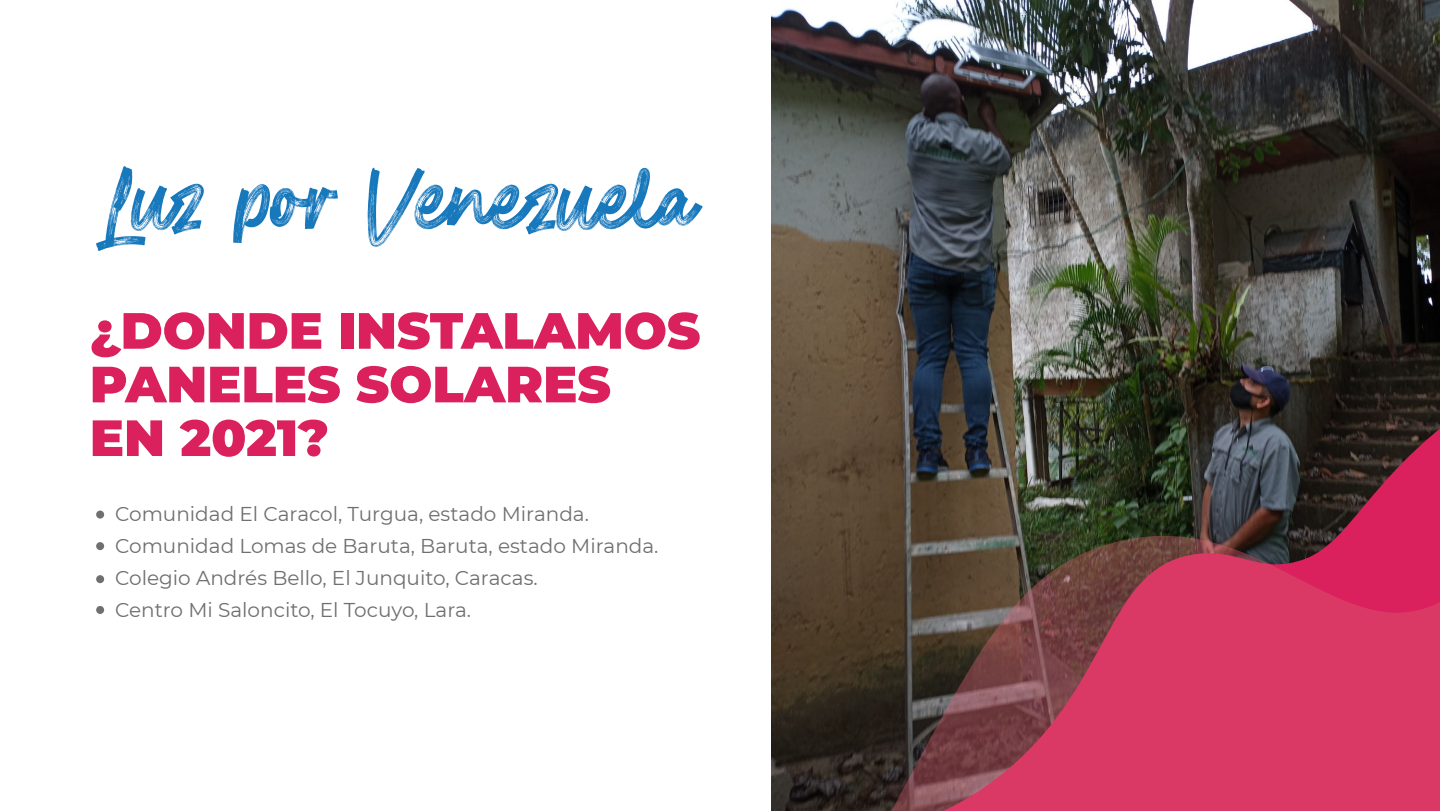
<style>
.page{position:relative;width:1440px;height:811px;background:#fff}
.page>*{position:absolute;margin:0;border:0;box-sizing:border-box;transform-origin:0 0}
.t1{font:109px "Brittanian";letter-spacing:-.035em;color:#1778bc}
.t2{font:900 50.8px/53.6px "Montserrat";color:#da215d}
.t3{font:20px/32px "Montserrat";color:#6f6f6e}
</style>
<div class="page">
<img style="left:771px;top:0;width:669px;height:427px">
<img style="left:774px;top:358px;width:666px;height:69px">
<svg style="left:771px;top:427px;width:669px;height:384px;background:#843a47"></svg>
<div style="left:96px;top:510px;width:8px;height:8px;background:#6f6f6e;border-radius:50%"></div>
<div style="left:96px;top:542px;width:8px;height:8px;background:#6f6f6e;border-radius:50%"></div>
<div style="left:96px;top:575px;width:8px;height:8px;background:#6f6f6e;border-radius:50%"></div>
<div style="left:96px;top:606px;width:8px;height:8px;background:#6f6f6e;border-radius:50%"></div>
<h1 class="t1" style="left:106px;top:161px;width:588px">Luz por Venezuela</h1>
<h2 class="t2" style="left:90px;top:301px;width:612px">¿DONDE INSTALAMOS<br>PANELES SOLARES<br>EN 2021?</h2>
<p class="t3" style="left:115px;top:497px;width:545px">Comunidad El Caracol, Turgua, estado Miranda.<br>Comunidad Lomas de Baruta, Baruta, estado Miranda.<br>Colegio Andrés Bello, El Junquito, Caracas.<br>Centro Mi Saloncito, El Tocuyo, Lara.</p>
</div>
